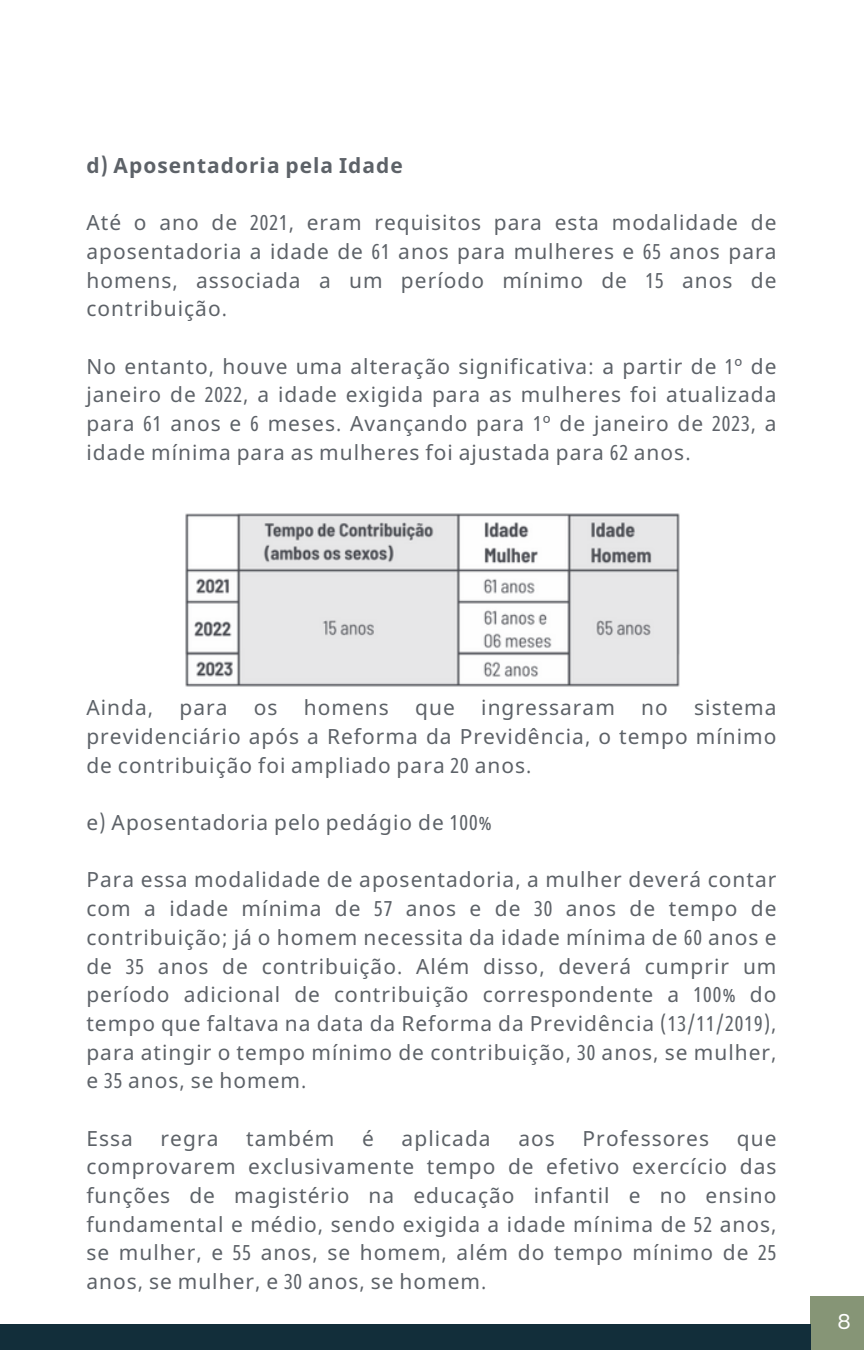
<style>
.page{position:relative;width:864px;height:1350px;background:#fff}
.page>*{position:absolute;margin:0;border:0;box-sizing:border-box;transform-origin:0 0}
.t1{font:20.93px/28.8px "Noto Sans";letter-spacing:.05em;color:#5d6268;text-align:justify}
.t2{font:700 20.93px "Noto Sans";letter-spacing:.05em;color:#5d6268}
.t3{font:20.93px "Sanchez";color:#fff}
.s1{font-family:"Noto Sans Devanagari";font-stretch:extra-condensed}
</style>
<div class="page">
<div style="left:811px;top:1296px;width:53px;height:54px;background:#869576"></div>
<div style="left:0;top:1324px;width:811px;height:26px;background:#122e3a"></div>
<img style="left:185px;top:513px;width:495px;height:174px">
<p class="t2" style="left:86px;top:151px;width:318px">d<span class="s1">)</span> Aposentadoria pela Idade</p>
<p class="t1" style="left:86px;top:208px;width:692px">Até o ano de <span class="s1">2021,</span> eram requisitos para esta modalidade de aposentadoria a idade de <span class="s1">61</span> anos para mulheres e <span class="s1">65</span> anos para homens<span class="s1">,</span> associada a um período mínimo de <span class="s1">15</span> anos de contribuição<span class="s1">.</span></p>
<p class="t1" style="left:86px;top:351px;width:692px">No entanto<span class="s1">,</span> houve uma alteração significativa<span class="s1">:</span> a partir de <span class="s1">1</span>º de janeiro de <span class="s1">2022,</span> a idade exigida para as mulheres foi atualizada para <span class="s1">61</span> anos e <span class="s1">6</span> meses<span class="s1">.</span> Avançando para <span class="s1">1</span>º de janeiro de <span class="s1">2023,</span> a idade mínima para as mulheres foi ajustada para <span class="s1">62</span> anos<span class="s1">.</span></p>
<p class="t1" style="left:86px;top:693px;width:68px">Ainda<span class="s1">,</span></p>
<p class="t1" style="left:179px;top:693px;width:50px">para</p>
<p class="t1" style="left:254px;top:693px;width:25px">os</p>
<p class="t1" style="left:304px;top:693px;width:87px">homens</p>
<p class="t1" style="left:415px;top:693px;width:41px">que</p>
<p class="t1" style="left:481px;top:693px;width:135px">ingressaram</p>
<p class="t1" style="left:641px;top:693px;width:28px">no</p>
<p class="t1" style="left:86px;top:693px;width:692px;text-indent:608px">sistema previdenciário após a Reforma da Previdência<span class="s1">,</span> o tempo mínimo de contribuição foi ampliado para <span class="s1">20</span> anos<span class="s1">.</span></p>
<p class="t1" style="left:86px;top:808px;width:407px">e<span class="s1">)</span> Aposentadoria pelo pedágio de <span class="s1">100%</span></p>
<p class="t1" style="left:86px;top:865px;width:692px">Para essa modalidade de aposentadoria<span class="s1">,</span> a mulher deverá contar com a idade mínima de <span class="s1">57</span> anos e de <span class="s1">30</span> anos de tempo de contribuição<span class="s1">;</span> já o homem necessita da idade mínima de <span class="s1">60</span> anos e de <span class="s1">35</span> anos de contribuição<span class="s1">.</span> Além disso<span class="s1">,</span> deverá cumprir um período adicional de contribuição correspondente a <span class="s1">100%</span> do tempo que faltava na data da Reforma da Previdência <span class="s1">(13/11/2019), </span>para atingir o tempo mínimo de contribuição<span class="s1">, 30</span> anos<span class="s1">,</span> se mulher<span class="s1">, </span>e <span class="s1">35</span> anos<span class="s1">,</span> se homem<span class="s1">.</span></p>
<p class="t1" style="left:86px;top:1123px;width:48px">Essa</p>
<p class="t1" style="left:161px;top:1123px;width:59px">regra</p>
<p class="t1" style="left:246px;top:1123px;width:90px">também</p>
<p class="t1" style="left:362px;top:1123px;width:13px">é</p>
<p class="t1" style="left:402px;top:1123px;width:91px">aplicada</p>
<p class="t1" style="left:518px;top:1123px;width:38px">aos</p>
<p class="t1" style="left:583px;top:1123px;width:128px">Professores</p>
<p class="t1" style="left:86px;top:1123px;width:692px;text-indent:650px">que comprovarem exclusivamente tempo de efetivo exercício das funções de magistério na educação infantil e no ensino fundamental e médio<span class="s1">,</span> sendo exigida a idade mínima de <span class="s1">52</span> anos<span class="s1">, </span>se mulher<span class="s1">,</span> e <span class="s1">55</span> anos<span class="s1">,</span> se homem<span class="s1">,</span> além do tempo mínimo de <span class="s1">25 </span>anos<span class="s1">,</span> se mulher<span class="s1">,</span> e <span class="s1">30</span> anos<span class="s1">,</span> se homem<span class="s1">.</span></p>
<p class="t3" style="left:838px;top:1308px;width:14px">8</p>
</div>
